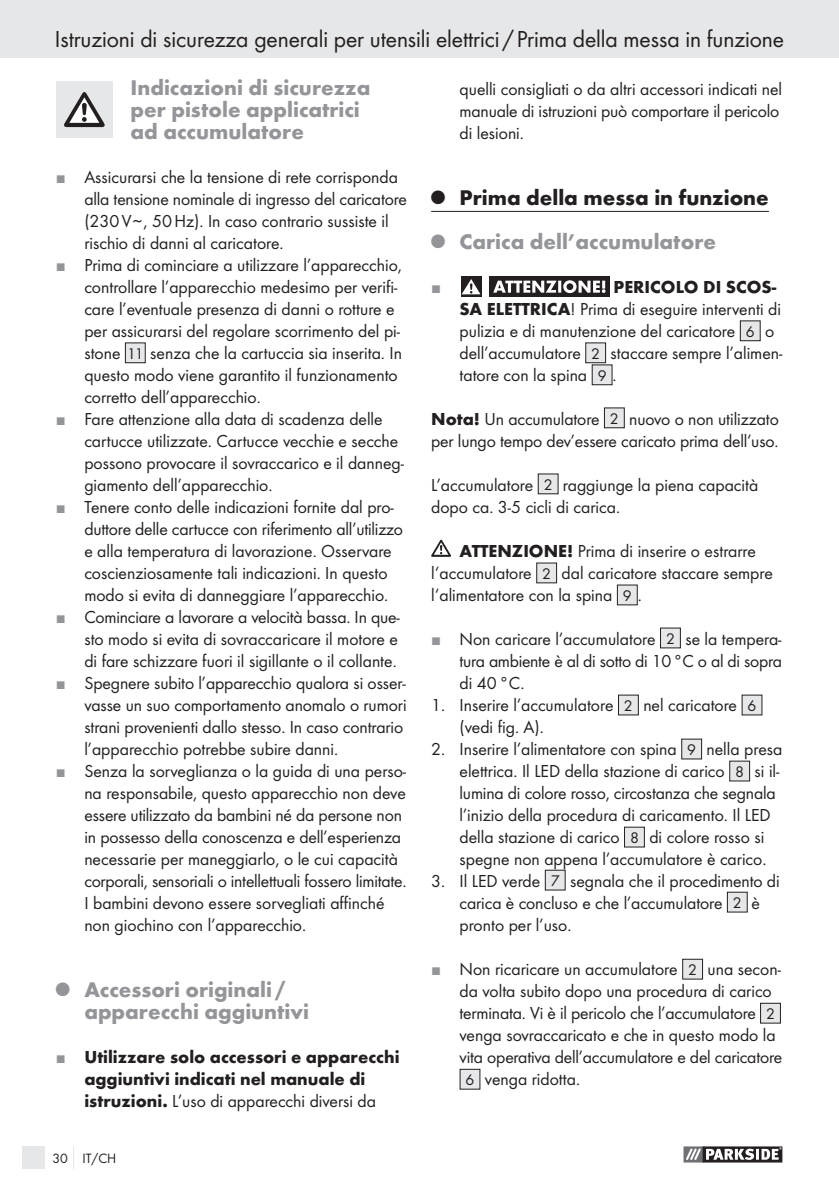
<style>
.page{position:relative;width:839px;height:1191px;background:#fff}
.page>*{position:absolute;margin:0;border:0;box-sizing:border-box;transform-origin:0 0}
.t1{font:24px "Futura Boo";letter-spacing:-.005em;color:#231f20}
.t2{font:700 22px/22px "Futura";color:#939598}
.t3{font:700 22px "Futura";color:#231f20}
.t4{font:18px/22px "Futura Boo";color:#231f20}
.t5{font:700 18px/22px "Futura";color:#231f20}
.t6{font:14px "Futura Boo";color:#231f20}
.s1{font-size:16px}
.s2{font-family:"Futura";font-weight:700}
</style>
<div class="page">
<div style="left:0;top:0;width:838px;height:57px;background:#e6e7e8"></div>
<div style="left:22px;top:1146px;width:23px;height:22px;background:#e6e7e8"></div>
<svg style="left:73px;top:1146px;width:1px;height:22px"></svg>
<svg style="left:683px;top:1146px;width:100px;height:17px"></svg>
<svg style="left:683px;top:1146px;width:99px;height:16px"></svg>
<div style="left:56px;top:81px;width:57px;height:57px;background:#e6e7e8"></div>
<svg style="left:64px;top:92px;width:41px;height:35px"></svg>
<div style="left:125px;top:343px;width:20px;height:20px;background:#e6e7e8"></div>
<div style="left:125px;top:342px;width:21px;height:21px;border:1px solid #231f20"></div>
<hr style="left:431px;top:211px;width:337px;height:1px;background:#231f20">
<svg style="left:461px;top:276px;width:20px;height:21px"></svg>
<svg style="left:461px;top:279px;width:19px;height:15px"></svg>
<div style="left:488px;top:276px;width:121px;height:21px;background:#231f20"></div>
<svg style="left:493px;top:280px;width:112px;height:13px"></svg>
<div style="left:740px;top:321px;width:19px;height:20px;background:#e6e7e8"></div>
<div style="left:739px;top:320px;width:21px;height:21px;border:1px solid #231f20"></div>
<div style="left:585px;top:343px;width:20px;height:20px;background:#e6e7e8"></div>
<div style="left:585px;top:342px;width:20px;height:21px;border:1px solid #231f20"></div>
<div style="left:592px;top:365px;width:19px;height:20px;background:#e6e7e8"></div>
<div style="left:591px;top:364px;width:21px;height:21px;border:1px solid #231f20"></div>
<div style="left:604px;top:408px;width:20px;height:20px;background:#e6e7e8"></div>
<div style="left:603px;top:407px;width:21px;height:21px;border:1px solid #231f20"></div>
<div style="left:538px;top:474px;width:20px;height:20px;background:#e6e7e8"></div>
<svg style="left:431px;top:539px;width:20px;height:18px"></svg>
<div style="left:536px;top:563px;width:20px;height:20px;background:#e6e7e8"></div>
<div style="left:536px;top:562px;width:21px;height:21px;border:1px solid #231f20"></div>
<div style="left:617px;top:585px;width:20px;height:20px;background:#e6e7e8"></div>
<div style="left:660px;top:628px;width:20px;height:20px;background:#e6e7e8"></div>
<div style="left:618px;top:695px;width:20px;height:20px;background:#e6e7e8"></div>
<div style="left:741px;top:695px;width:20px;height:20px;background:#e6e7e8"></div>
<div style="left:681px;top:739px;width:20px;height:20px;background:#e6e7e8"></div>
<div style="left:729px;top:761px;width:20px;height:20px;background:#e6e7e8"></div>
<div style="left:624px;top:827px;width:20px;height:20px;background:#e6e7e8"></div>
<div style="left:545px;top:870px;width:20px;height:20px;background:#e6e7e8"></div>
<div style="left:544px;top:869px;width:21px;height:21px;border:1px solid #231f20"></div>
<div style="left:727px;top:892px;width:19px;height:20px;background:#e6e7e8"></div>
<div style="left:726px;top:891px;width:21px;height:21px;border:1px solid #231f20"></div>
<div style="left:682px;top:959px;width:20px;height:20px;background:#e6e7e8"></div>
<div style="left:682px;top:958px;width:20px;height:21px;border:1px solid #231f20"></div>
<div style="left:760px;top:1003px;width:20px;height:20px;background:#e6e7e8"></div>
<div style="left:759px;top:1002px;width:21px;height:21px;border:1px solid #231f20"></div>
<div style="left:460px;top:1069px;width:19px;height:20px;background:#e6e7e8"></div>
<h1 class="t1" style="left:55px;top:28px;width:730px">Istruzioni di sicurezza generali per utensili elettrici / Prima della messa in funzione</h1>
<p class="t2" style="left:130px;top:78px;width:241px">Indicazioni di sicurezza per pistole applicatrici ad accumulatore</p>
<p class="t4" style="left:84px;top:166px;width:324px">Assicurarsi che la tensione di rete corrisponda alla tensione nominale di ingresso del caricatore (230 V~, 50 Hz). In caso contrario sussiste il rischio di danni al caricatore.<br>Prima di cominciare a utilizzare l’apparecchio, controllare l’apparecchio medesimo per verifi&shy;care l’eventuale presenza di danni o rotture e per assicurarsi del regolare scorrimento del pi&shy;stone <span class="s1">11</span> senza che la cartuccia sia inserita. In questo modo viene garantito il funzionamento corretto dell’apparecchio.<br>Fare attenzione alla data di scadenza delle cartucce utilizzate. Cartucce vecchie e secche possono provocare il sovraccarico e il danneg&shy;giamento dell’apparecchio.<br>Tenere conto delle indicazioni fornite dal pro&shy;duttore delle cartucce con riferimento all’utilizzo e alla temperatura di lavorazione. Osservare coscienziosamente tali indicazioni. In questo modo si evita di danneggiare l’apparecchio.<br>Cominciare a lavorare a velocità bassa. In que&shy;sto modo si evita di sovraccaricare il motore e di fare schizzare fuori il sigillante o il collante.<br>Spegnere subito l’apparecchio qualora si osser&shy;vasse un suo comportamento anomalo o rumori strani provenienti dallo stesso. In caso contrario l’apparecchio potrebbe subire danni.<br>Senza la sorveglianza o la guida di una perso&shy;na responsabile, questo apparecchio non deve essere utilizzato da bambini né da persone non in possesso della conoscenza e dell’esperienza necessarie per maneggiarlo, o le cui capacità corporali, sensoriali o intellettuali fossero limitate.<br>I bambini devono essere sorvegliati affinché non giochino con l’apparecchio.</p>
<p class="t4" style="left:459px;top:78px;width:324px">quelli consigliati o da altri accessori indicati nel manuale di istruzioni può comportare il pericolo di lesioni.</p>
<p class="t3" style="left:431px;top:189px;width:339px"><sup>-</sup> Prima della messa in funzione</p>
<p class="t2" style="left:431px;top:232px;width:286px"><sup>-</sup> Carica dell’accumulatore</p>
<p class="t5" style="left:613px;top:277px;width:164px">PERICOLO DI SCOS-</p>
<p class="t4" style="left:459px;top:298px;width:324px"><span class="s2">SA ELETTRICA</span>! Prima di eseguire interventi di pulizia e di manutenzione del caricatore <span class="s1">6</span> o dell’accumulatore <span class="s1">2</span> staccare sempre l’alimen&shy;tatore con la spina <span class="s1">9</span> .</p>
<p class="t4" style="left:431px;top:408px;width:349px"><span class="s2">Nota!</span> Un accumulatore <span class="s1">2</span> nuovo o non utilizzato per lungo tempo dev’essere caricato prima dell’uso.</p>
<p class="t4" style="left:431px;top:474px;width:328px">L’accumulatore <span class="s1">2</span> raggiunge la piena capacità dopo ca. 3-5 cicli di carica.</p>
<p class="t4" style="left:431px;top:540px;width:343px;text-indent:28px"><span class="s2">ATTENZIONE!</span> Prima di inserire o estrarre l‘accumulatore <span class="s1">2</span> dal caricatore staccare sempre l‘alimentatore con la spina <span class="s1">9</span> .</p>
<p class="t4" style="left:459px;top:628px;width:324px;text-align:justify">Non caricare l’accumulatore <span class="s1">2</span> se la tempera&shy;tura ambiente è al di sotto di 10 °C o al di sopra di 40 °C.</p>
<p class="t4" style="left:459px;top:694px;width:298px;text-indent:-28px">1. Inserire l’accumulatore <span class="s1">2</span> nel caricatore <span class="s1">6 </span>(vedi fig. A).</p>
<p class="t4" style="left:459px;top:738px;width:324px;text-indent:-28px">2. Inserire l’alimentatore con spina <span class="s1">9</span> nella presa elettrica. Il LED della stazione di carico <span class="s1">8</span> si il&shy;lumina di colore rosso, circostanza che segnala l’inizio della procedura di caricamento. Il LED della stazione di carico <span class="s1">8</span> di colore rosso si spegne non appena l’accumulatore è carico.</p>
<p class="t4" style="left:459px;top:870px;width:321px;text-indent:-28px">3. Il LED verde <span class="s1">7</span> segnala che il procedimento di carica è concluso e che l’accumulatore <span class="s1">2</span> è pronto per l’uso.</p>
<p class="t4" style="left:459px;top:958px;width:323px">Non ricaricare un accumulatore <span class="s1">2</span> una secon-</p>
<p class="t4" style="left:459px;top:980px;width:313px">da volta subito dopo una procedura di carico</p>
<p class="t4" style="left:459px;top:1002px;width:317px">terminata. Vi è il pericolo che l’accumulatore <span class="s1">2</span></p>
<p class="t4" style="left:459px;top:1024px;width:317px">venga sovraccaricato e che in questo modo la</p>
<p class="t4" style="left:459px;top:1046px;width:324px">vita operativa dell’accumulatore e del caricatore</p>
<p class="t4" style="left:465px;top:1068px;width:116px"><span class="s1">6</span> venga ridotta.</p>
<p class="t2" style="left:84px;top:980px;width:226px;text-indent:-28px"><sup>-</sup> Accessori originali / apparecchi aggiuntivi</p>
<p class="t5" style="left:84px;top:1047px;width:317px">Utilizzare solo accessori e apparecchi aggiuntivi indicati nel manuale di</p>
<p class="t4" style="left:84px;top:1090px;width:293px"><span class="s2">istruzioni.</span> L’uso di apparecchi diversi da</p>
<p class="t6" style="left:52px;top:1151px;width:65px">30 IT/CH</p>
</div>
